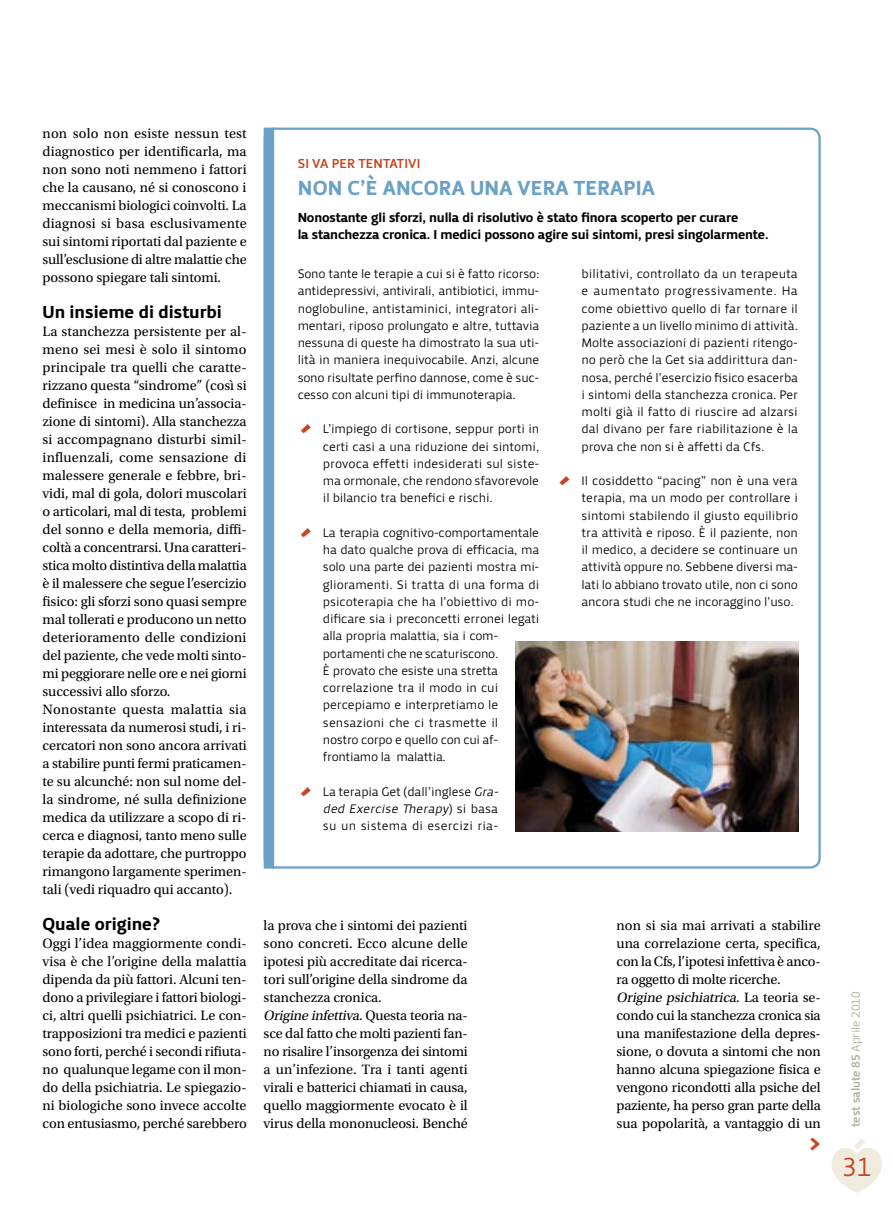
<style>
.page{position:relative;width:893px;height:1212px;background:#fff}
.page>*{position:absolute;margin:0;border:0;box-sizing:border-box;transform-origin:0 0}
.BOX_Body{font:42px "Priva Pro Three";color:#c7451f}
.t1{font:27px "Priva Pro One";color:#c7451f}
.t2{font:24px "Priva Pro Four";color:#c7451f}
.BOX_Head{font:21px "Priva Pro Four";letter-spacing:.01em;color:#6aa1c6}
.ART_Sub_Head{font:18px "Priva Pro Four";color:#000}
.ART_Body{font:14.25px/18px "Utopia Std";letter-spacing:-.005em;color:#000;text-align:justify}
.BOX_SubHead_01{font:13.5px "Priva Pro Four";letter-spacing:-.01em;color:#000}
.BOX_Navigation{font:13.5px "Priva Pro Three";letter-spacing:.005em;color:#c7451f}
.BOX_Body-2{font:12.75px/17.2px "Priva Pro One";letter-spacing:-.015em;color:#000;text-align:justify}
.t3{font:12px "Priva Pro Three";letter-spacing:-.01em;color:#b0ae9b}
.s1{font-style:italic}
.s2{font-family:"Priva Pro One"}
</style>
<div class="page">
<svg style="left:832px;top:1138px;width:50px;height:55px"></svg>
<div style="left:264px;top:128px;width:10px;height:740px;background:#6aa1c6"></div>
<img style="left:515px;top:641px;width:283px;height:190px">
<p class="ART_Body" style="left:43px;top:125px;width:206px">non solo non esiste nessun test diagnostico per identificarla, ma non sono noti nemmeno i fattori che la causano, né si conoscono i meccanismi biologici coinvolti. La diagnosi si basa esclusivamente sui sintomi riportati dal paziente e sull’esclusione di altre malattie che possono spiegare tali sintomi.</p>
<p class="ART_Sub_Head" style="left:43px;top:300px;width:181px">Un insieme di disturbi</p>
<p class="ART_Body" style="left:43px;top:323px;width:206px">La stanchezza persistente per al&shy;meno sei mesi è solo il sintomo principale tra quelli che caratte&shy;rizzano questa “sindrome” (così si definisce in medicina un’associa&shy;zione di sintomi). Alla stanchezza si accompagnano disturbi simil&shy;influenzali, come sensazione di malessere generale e febbre, bri&shy;vidi, mal di gola, dolori muscolari o articolari, mal di testa, problemi del sonno e della memoria, diffi&shy;coltà a concentrarsi. Una caratteri&shy;stica molto distintiva della malattia è il malessere che segue l’esercizio fisico: gli sforzi sono quasi sempre mal tollerati e producono un netto deterioramento delle condizioni del paziente, che vede molti sinto&shy;mi peggiorare nelle ore e nei giorni successivi allo sforzo.</p>
<p class="ART_Body" style="left:43px;top:701px;width:206px">Nonostante questa malattia sia interessata da numerosi studi, i ri&shy;cercatori non sono ancora arrivati a stabilire punti fermi praticamen&shy;te su alcunché: non sul nome del&shy;la sindrome, né sulla definizione medica da utilizzare a scopo di ri&shy;cerca e diagnosi, tanto meno sulle terapie da adottare, che purtroppo rimangono largamente sperimen&shy;tali (vedi riquadro qui accanto).</p>
<p class="ART_Sub_Head" style="left:43px;top:912px;width:119px">Quale origine?</p>
<p class="ART_Body" style="left:43px;top:935px;width:206px">Oggi l’idea maggiormente condi&shy;visa è che l’origine della malattia dipenda da più fattori. Alcuni ten&shy;dono a privilegiare i fattori biologi&shy;ci, altri quelli psichiatrici. Le con&shy;trapposizioni tra medici e pazienti sono forti, perché i secondi rifiuta&shy;no qualunque legame con il mon&shy;do della psichiatria. Le spiegazio&shy;ni biologiche sono invece accolte con entusiasmo, perché sarebbero</p>
<p class="BOX_Navigation" style="left:298px;top:155px;width:124px">SI VA PER TENTATIVI</p>
<p class="BOX_Head" style="left:298px;top:174px;width:359px">Non c’è ancora una vera terapia</p>
<p class="BOX_SubHead_01" style="left:298px;top:209px;width:442px">Nonostante gli sforzi, nulla di risolutivo è stato finora scoperto per curare</p>
<p class="BOX_SubHead_01" style="left:298px;top:226px;width:472px">la stanchezza cronica. I medici possono agire sui sintomi, presi singolarmente.</p>
<p class="BOX_Body-2" style="left:298px;top:265px;width:243px">Sono tante le terapie a cui si è fatto ricorso: antidepressivi, antivirali, antibiotici, immu&shy;noglobuline, antistaminici, integratori ali&shy;mentari, riposo prolungato e altre, tuttavia nessuna di queste ha dimostrato la sua uti&shy;lità in maniera inequivocabile. Anzi, alcune sono risultate perfino dannose, come è suc&shy;cesso con alcuni tipi di immunoterapia.</p>
<p class="BOX_Body" style="left:298px;top:417px;width:17px">´</p>
<p class="BOX_Body-2" style="left:323px;top:420px;width:218px">L’impiego di cortisone, seppur porti in certi casi a una riduzione dei sintomi, provoca effetti indesiderati sul siste&shy;ma ormonale, che rendono sfavorevole il bilancio tra benefici e rischi.</p>
<p class="BOX_Body" style="left:298px;top:520px;width:17px">´</p>
<p class="BOX_Body-2" style="left:323px;top:524px;width:218px;text-align:left">La terapia cognitivo-comportamentale ha dato qualche prova di efficacia, ma solo una parte dei pazienti mostra mi&shy;glioramenti. Si tratta di una forma di psicoterapia che ha l’obiettivo di mo&shy;dificare sia i preconcetti erronei legati alla propria malattia, sia i com&shy;portamenti che ne scaturiscono.<br>È provato che esiste una stretta correlazione tra il modo in cui percepiamo e interpretiamo le sensazioni che ci trasmette il<br>nostro corpo e quello con cui af&shy;frontiamo la malattia.</p>
<p class="BOX_Body" style="left:298px;top:779px;width:17px">´</p>
<p class="BOX_Body-2" style="left:323px;top:783px;width:180px;text-align:left">La terapia Get (dall’inglese <span class="s1">Gra&shy;ded Exercise Therapy</span>) s i b a s a su un sistema di esercizi ria-</p>
<p class="BOX_Body-2" style="left:582px;top:265px;width:218px">bilitativi, controllato da un terapeuta e aumentato progressivamente. Ha come obiettivo quello di far tornare il paziente a un livello minimo di attività.<br>Molte associazioni di pazienti ritengo&shy;no però che la Get sia addirittura dan&shy;nosa, perché l’esercizio fisico esacerba i sintomi della stanchezza cronica. Per molti già il fatto di riuscire ad alzarsi dal divano per fare riabilitazione è la prova che non si è affetti da Cfs.</p>
<p class="BOX_Body" style="left:556px;top:468px;width:17px">´</p>
<p class="BOX_Body-2" style="left:582px;top:472px;width:218px">Il cosiddetto “pacing” non è una vera terapia, ma un modo per controllare i sintomi stabilendo il giusto equilibrio tra attività e riposo. È il paziente, non il medico, a decidere se continuare un attività oppure no. Sebbene diversi ma&shy;lati lo abbiano trovato utile, non ci sono ancora studi che ne incoraggino l’uso.</p>
<p class="ART_Body" style="left:264px;top:917px;width:206px">la prova che i sintomi dei pazienti sono concreti. Ecco alcune delle ipotesi più accreditate dai ricerca&shy;tori sull’origine della sindrome da stanchezza cronica.</p>
<p class="ART_Body" style="left:264px;top:1007px;width:206px"><span class="s1">Origine infettiva</span>. Q u e s t a t e o r i a n a - sce dal fatto che molti pazienti fan&shy;no risalire l’insorgenza dei sintomi a un’infezione. Tra i tanti agenti virali e batterici chiamati in causa, quello maggiormente evocato è il virus della mononucleosi. Benché</p>
<p class="ART_Body" style="left:617px;top:917px;width:206px">non si sia mai arrivati a stabilire una correlazione certa, specifica, con la Cfs, l’ipotesi infettiva è anco&shy;ra oggetto di molte ricerche.</p>
<p class="ART_Body" style="left:617px;top:989px;width:206px"><span class="s1">Origine psichiatrica</span>. L a t e o r i a s e - condo cui la stanchezza cronica sia una manifestazione della depres&shy;sione, o dovuta a sintomi che non hanno alcuna spiegazione fisica e vengono ricondotti alla psiche del paziente, ha perso gran parte della sua popolarità, a vantaggio di un</p>
<p class="t2" style="left:809px;top:1128px;width:13px">&gt;</p>
<p class="t3" style="left:848px;top:1127px;width:137px;rotate:-90deg">TEST SALUTE 85 <span class="s2">Aprile 2010</span></p>
<p class="t1" style="left:842px;top:1150px;width:32px">31</p>
</div>
